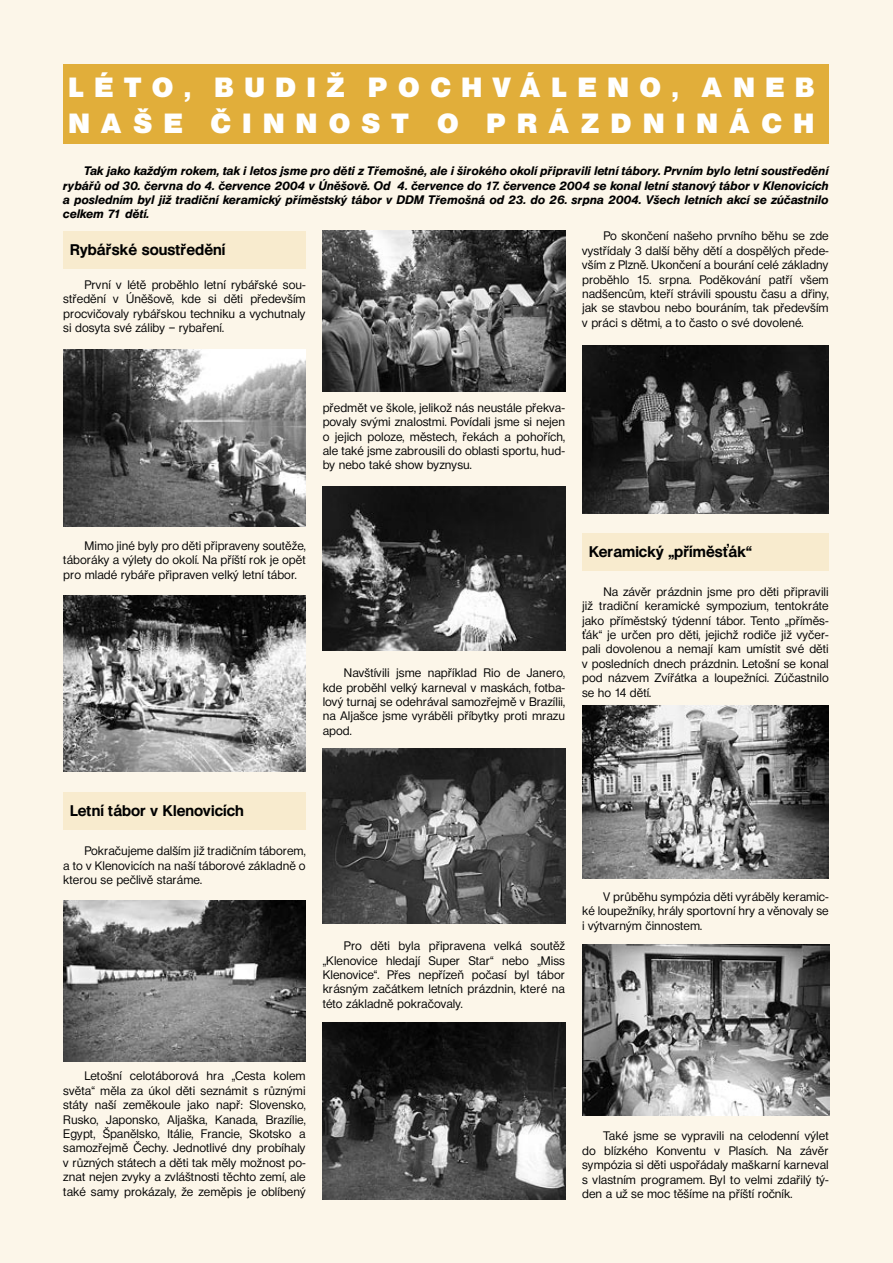
<style>
.page{position:relative;width:893px;height:1263px;background:#fcf6e9}
.page>*{position:absolute;margin:0;border:0;box-sizing:border-box;transform-origin:0 0}
.t1{font:800 27px/36px "Olympia";letter-spacing:.425em;color:#fff}
.t2{font:700 15px "Olympia";color:#000}
.t3{font:500 12px/14.4px "Olympia";color:#000;text-align:justify}
.t4{font:italic 700 12px/14.4px "Olympia";color:#000;text-align:justify}
.s1{font-family:"Helvetica CE"}
.s2{font-family:"Helvetica CE";font-weight:400}
</style>
<div class="page">
<div style="left:63px;top:64px;width:766px;height:79px;background:#e1ae3a"></div>
<img style="left:63px;top:350px;width:243px;height:176px">
<img style="left:63px;top:595px;width:243px;height:177px">
<div style="left:63px;top:232px;width:243px;height:37px;background:#f8ebce"></div>
<div style="left:63px;top:792px;width:243px;height:38px;background:#f8ebce"></div>
<img style="left:63px;top:901px;width:243px;height:160px">
<img style="left:323px;top:231px;width:242px;height:160px">
<img style="left:323px;top:486px;width:242px;height:165px">
<img style="left:323px;top:748px;width:242px;height:175px">
<img style="left:323px;top:1022px;width:242px;height:177px">
<img style="left:582px;top:346px;width:247px;height:167px">
<div style="left:582px;top:533px;width:247px;height:38px;background:#f8ebce"></div>
<img style="left:582px;top:706px;width:247px;height:172px">
<img style="left:582px;top:944px;width:247px;height:172px">
<p class="t1" style="left:69px;top:69px;width:747px">LÉTO, BUDIŽ POCHVÁLENO, ANEB<br>NAŠE ČINNOST O PRÁZDNINÁCH</p>
<p class="t4" style="left:63px;top:164px;width:767px;text-indent:21px">Tak jako každým rokem, tak i letos jsme pro děti z Třemošné, ale i širokého okolí připravili letní tábory. Prvním bylo letní soustředění rybářů od 30. června do 4. července 2004 v Úněšově. Od 4. července do 17. července 2004 se konal letní stanový tábor v Klenovicích a posledním byl již tradiční keramický příměstský tábor v DDM Třemošná od 23. do 26. srpna 2004. Všech letních akcí se zúčastnilo celkem 71 dětí.</p>
<p class="t2" style="left:70px;top:241px;width:157px">Rybářské soustředění</p>
<p class="t3" style="left:63px;top:277px;width:244px;text-indent:21px">První v létě proběhlo letní rybářské sou&shy;středění v Úněšově, kde si děti především procvičovaly rybářskou techniku a vychutnaly si dosyta své záliby – rybaření.</p>
<p class="t3" style="left:582px;top:229px;width:248px;text-indent:21px">Po skončení našeho prvního běhu se zde vystřídaly 3 další běhy dětí a dospělých přede&shy;vším z Plzně. Ukončení a bourání celé základny proběhlo 15. srpna. Poděkování patří všem nadšencům, kteří strávili spoustu času a dřiny, jak se stavbou nebo bouráním, tak především v práci s dětmi, a to často o své dovolené.</p>
<p class="t3" style="left:323px;top:400px;width:244px">předmět ve škole, jelikož nás neustále překva&shy;povaly svými znalostmi. Povídali jsme si nejen o jejich poloze, městech, řekách a pohořích, ale také jsme zabrousili do oblasti sportu, hud&shy;by nebo také show byznysu.</p>
<p class="t3" style="left:63px;top:538px;width:244px;text-indent:21px">Mimo jiné byly pro děti připraveny soutěže, táboráky a výlety do okolí. Na příští rok je opět pro mladé rybáře připraven velký letní tábor.</p>
<p class="t3" style="left:323px;top:665px;width:244px;text-indent:21px">Navštívili jsme například Rio de Janero, kde proběhl velký karneval v maskách, fotba&shy;lový turnaj se odehrával samozřejmě v Brazílii, na Aljašce jsme vyráběli příbytky proti mrazu apod.</p>
<p class="t2" style="left:589px;top:542px;width:165px">Keramický „příměs<span class="s1">ť</span>ák“</p>
<p class="t3" style="left:582px;top:584px;width:248px;text-indent:21px">Na závěr prázdnin jsme pro děti připravili již tradiční keramické sympozium, tentokráte jako příměstský týdenní tábor. Tento „příměs&shy;<span class="s2">ť</span>ák“ je určen pro děti, jejichž rodiče již vyčer&shy;pali dovolenou a nemají kam umístit své děti v posledních dnech prázdnin. Letošní se konal pod názvem Zvířátka a loupežníci. Zúčastnilo se ho 14 dětí.</p>
<p class="t2" style="left:70px;top:801px;width:175px">Letní tábor v Klenovicích</p>
<p class="t3" style="left:63px;top:844px;width:244px;text-indent:21px">Pokračujeme dalším již tradičním táborem, a to v Klenovicích na naší táborové základně o kterou se pečlivě staráme.</p>
<p class="t3" style="left:323px;top:939px;width:244px;text-indent:21px">Pro děti byla připravena velká soutěž „Klenovice hledají Super Star“ nebo „Miss Klenovice“. Přes nepřízeň počasí byl tábor krásným začátkem letních prázdnin, které na této základně pokračovaly.</p>
<p class="t3" style="left:582px;top:889px;width:248px;text-indent:21px">V průběhu sympózia děti vyráběly keramic&shy;ké loupežníky, hrály sportovní hry a věnovaly se i výtvarným činnostem.</p>
<p class="t3" style="left:63px;top:1069px;width:244px;text-indent:21px">Letošní celotáborová hra „Cesta kolem světa“ měla za úkol děti seznámit s různými státy naší zeměkoule jako např: Slovensko, Rusko, Japonsko, Aljaška, Kanada, Brazílie, Egypt, Španělsko, Itálie, Francie, Skotsko a samozřejmě Čechy. Jednotlivé dny probíhaly v různých státech a děti tak měly možnost po&shy;znat nejen zvyky a zvláštnosti těchto zemí, ale také samy prokázaly, že zeměpis je oblíbený</p>
<p class="t3" style="left:582px;top:1129px;width:248px;text-indent:21px">Také jsme se vypravili na celodenní výlet do blízkého Konventu v Plasích. Na závěr sympózia si děti uspořádaly maškarní karneval s vlastním programem. Byl to velmi zdařilý tý&shy;den a už se moc těšíme na příští ročník.</p>
</div>
